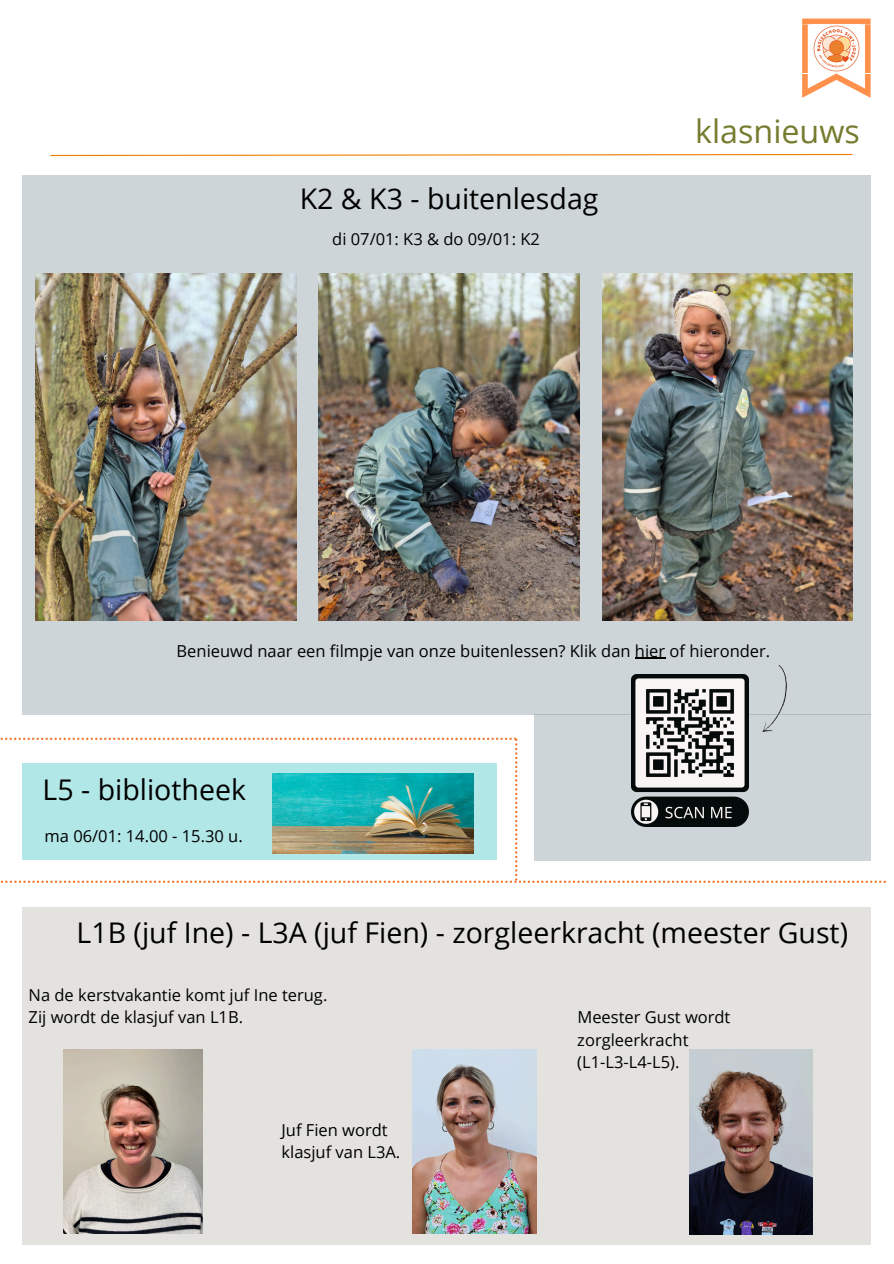
<style>
.page{position:relative;width:894px;height:1264px;background:#fff}
.page>*{position:absolute;margin:0;border:0;box-sizing:border-box;transform-origin:0 0}
.t1{font:32.25px "Open Sans";color:#757c2f}
.t2{font:28.5px "Open Sans";color:#000}
.t3{font:16.5px "Open Sans";color:#000}
</style>
<div class="page">
<svg style="left:50px;top:153px;width:802px;height:4px"></svg>
<svg style="left:802px;top:19px;width:68px;height:79px"></svg>
<img style="left:812px;top:25px;width:47px;height:47px">
<div style="left:22px;top:175px;width:848px;height:539px;background:#ced5d9"></div>
<div style="left:22px;top:906px;width:848px;height:338px;background:#e3e2de"></div>
<img style="left:64px;top:1049px;width:138px;height:184px">
<img style="left:412px;top:1049px;width:124px;height:184px">
<img style="left:689px;top:1049px;width:123px;height:185px">
<img style="left:36px;top:273px;width:260px;height:347px">
<img style="left:602px;top:273px;width:249px;height:347px">
<img style="left:318px;top:273px;width:261px;height:347px">
<svg style="left:0;top:664px;width:885px;height:218px"></svg>
<hr style="left:634px;top:657px;width:31px;height:2px;background:#000">
<p class="t2" style="left:300px;top:179px;width:300px">K2 &amp; K3 - buitenlesdag</p>
<h2 class="t3" style="left:332px;top:227px;width:209px">di 07/01: K3 &amp; do 09/01: K2</h2>
<p class="t1" style="left:695px;top:109px;width:166px">klasnieuws</p>
<p class="t3" style="left:176px;top:639px;width:595px">Benieuwd naar een filmpje van onze buitenlessen? Klik dan hier of hieronder.</p>
<h1 class="t2" style="left:43px;top:769px;width:205px">L5 - bibliotheek</h1>
<p class="t3" style="left:45px;top:824px;width:200px">ma 06/01: 14.00 - 15.30 u.</p>
<p class="t2" style="left:77px;top:912px;width:772px">L1B (juf Ine) - L3A (juf Fien) - zorgleerkracht (meester Gust)</p>
<p class="t3" style="left:29px;top:982px;width:300px">Na de kerstvakantie komt juf Ine terug.</p>
<p class="t3" style="left:29px;top:1005px;width:216px">Zij wordt de klasjuf van L1B.</p>
<p class="t3" style="left:577px;top:1005px;width:154px">Meester Gust wordt</p>
<p class="t3" style="left:577px;top:1027px;width:113px">zorgleerkracht</p>
<p class="t3" style="left:577px;top:1050px;width:104px">(L1-L3-L4-L5).</p>
<p class="t3" style="left:281px;top:1117px;width:108px">Juf Fien wordt</p>
<p class="t3" style="left:281px;top:1140px;width:120px">klasjuf van L3A.</p>
</div>
